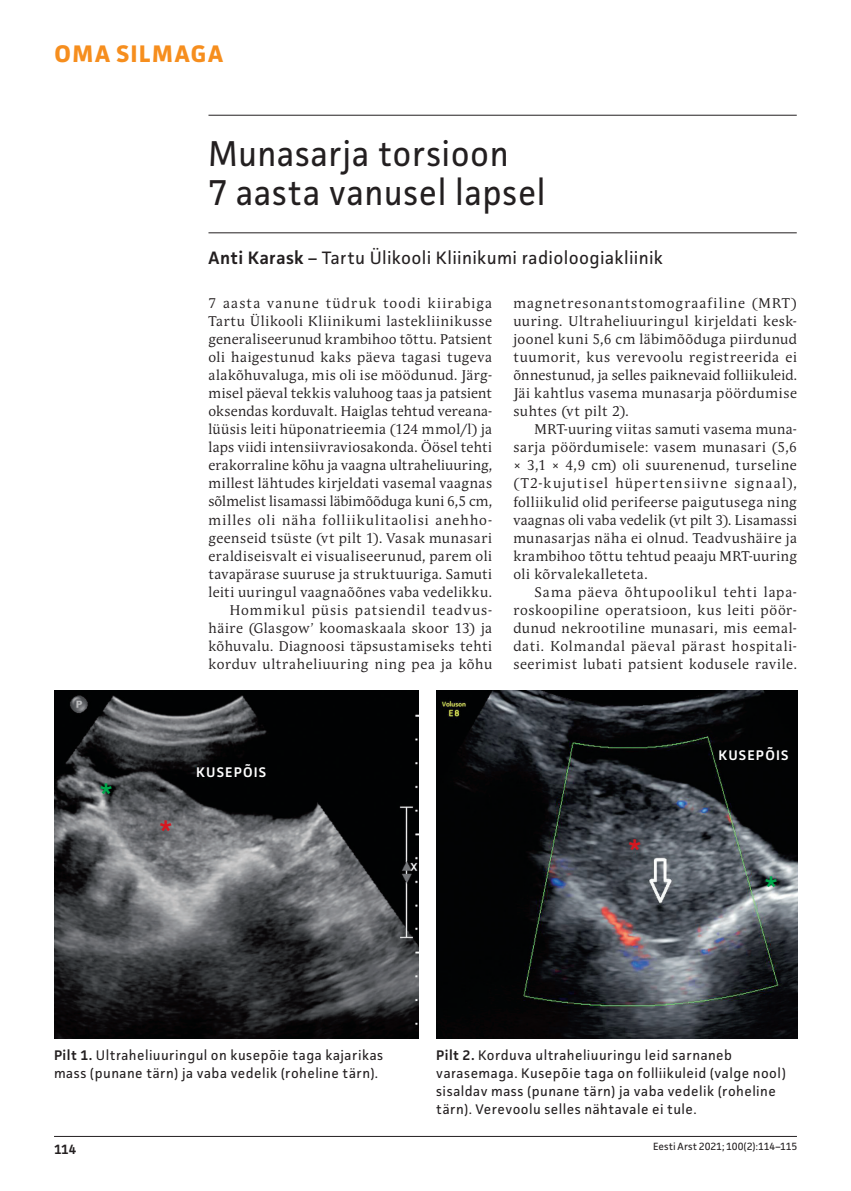
<style>
.page{position:relative;width:851px;height:1191px;background:#fff}
.page>*{position:absolute;margin:0;border:0;box-sizing:border-box;transform-origin:0 0}
.t1{font:36px/39px "Facit";letter-spacing:.02em;color:#231f20;scale:.95 1}
.t2{font:600 27px "Facit";color:#d7171f}
.t3{font:600 27px "Facit";color:#00a94d}
.t4{font:700 24px "Facit";letter-spacing:.06em;color:#f68e1e}
.t5{font:18px "Facit";letter-spacing:.015em;color:#231f20}
.t6{font:13.95px/18px "Andulka Book Pro";letter-spacing:.035em;color:#231f20;text-align:justify}
.t7{font:13.95px/18px "Facit";letter-spacing:.03em;color:#231f20}
.t8{font:600 13.95px "Facit";letter-spacing:.08em;color:#fff}
.t9{font:600 13.5px "Facit";color:#231f20}
.t10{font:10.5px "Facit";letter-spacing:-.005em;color:#231f20}
.s1{font-weight:600}
</style>
<div class="page">
<hr style="left:54px;top:1136px;width:742px;height:1px;background:#231f20">
<hr style="left:208px;top:115px;width:588px;height:1px;background:#231f20">
<hr style="left:208px;top:232px;width:588px;height:1px;background:#231f20">
<img style="left:54px;top:690px;width:364px;height:348px">
<img style="left:436px;top:690px;width:361px;height:348px">
<h3 class="t4" style="left:55px;top:39px;width:170px">OMA SILMAGA</h3>
<h1 class="t1" style="left:208px;top:133px;width:356px">Munasarja torsioon<br>7 aasta vanusel lapsel</h1>
<p class="t5" style="left:208px;top:246px;width:456px"><span class="s1">Anti Karask</span> – Tartu Ülikooli Kliinikumi radioloogiakliinik</p>
<p class="t6" style="left:208px;top:295px;width:285px;text-align:right">7 aasta vanune tüdruk toodi kiirabiga Tartu Ülikooli Kliinikumi lastekliinikusse generaliseerunud krambihoo tõttu. Patsient oli haigestunud kaks päeva tagasi tugeva alakõhuvaluga, mis oli ise möödunud. Järg&shy;misel päeval tekkis valuhoog taas ja patsient oksendas korduvalt. Haiglas tehtud vereana&shy;lüüsis leiti hüponatrieemia (124 mmol/l) ja laps viidi intensiivraviosakonda. Öösel tehti erakorraline kõhu ja vaagna ultraheliuuring, millest lähtudes kirjeldati vasemal vaagnas sõlmelist lisamassi läbimõõduga kuni 6,5 cm, milles oli näha folliikulitaolisi anehho&shy;geenseid tsüste (vt pilt 1). Vasak munasari eraldiseisvalt ei visualiseerunud, parem oli tavapärase suuruse ja struktuuriga. Samuti leiti uuringul vaagnaõõnes vaba vedelikku.<br>Hommikul püsis patsiendil teadvus&shy;häire (Glasgow’ koomaskaala skoor 13) ja kõhuvalu. Diagnoosi täpsustamiseks tehti korduv ultraheliuuring ning pea ja kõhu</p>
<p class="t6" style="left:513px;top:295px;width:285px">magnetresonantstomograafiline (MRT) uuring. Ultraheliuuringul kirjeldati kesk&shy;joonel kuni 5,6 cm läbimõõduga piirdunud tuumorit, kus verevoolu registreerida ei õnnestunud, ja selles paiknevaid folliikuleid.<br>Jäi kahtlus vasema munasarja pöördumise suhtes (vt pilt 2).</p>
<p class="t6" style="left:513px;top:420px;width:285px;text-indent:21px">MRT-uuring viitas samuti vasema muna&shy;sarja pöördumisele: vasem munasari (5,6 × 3,1 × 4,9 cm) oli suurenenud, turseline (T2-kujutisel hüpertensiivne signaal), folliikulid olid perifeerse paigutusega ning vaagnas oli vaba vedelik (vt pilt 3). Lisamassi munasarjas näha ei olnud. Teadvushäire ja krambihoo tõttu tehtud peaaju MRT-uuring oli kõrvalekalleteta.</p>
<p class="t6" style="left:513px;top:582px;width:285px;text-indent:21px">Sama päeva õhtupoolikul tehti lapa&shy;roskoopiline operatsioon, kus leiti pöör&shy;dunud nekrootiline munasari, mis eemal&shy;dati. Kolmandal päeval pärast hospitali&shy;seerimist lubati patsient kodusele ravile.</p>
<h2 class="t3" style="left:99px;top:778px;width:15px">*</h2>
<h2 class="t2" style="left:159px;top:815px;width:15px">*</h2>
<p class="t8" style="left:196px;top:763px;width:71px">KUSEPÕIS</p>
<h2 class="t2" style="left:627px;top:834px;width:15px">*</h2>
<p class="t8" style="left:718px;top:746px;width:71px">KUSEPÕIS</p>
<h2 class="t3" style="left:764px;top:870px;width:15px">*</h2>
<p class="t7" style="left:54px;top:1046px;width:330px"><span class="s1">Pilt 1.</span> Ultraheliuuringul on kusepõie taga kajarikas mass (punane tärn) ja vaba vedelik (roheline tärn).</p>
<p class="t7" style="left:436px;top:1046px;width:351px"><span class="s1">Pilt 2.</span> Korduva ultraheliuuringu leid sarnaneb varasemaga. Kusepõie taga on folliikuleid (valge nool) sisaldav mass (punane tärn) ja vaba vedelik (roheline tärn). Verevoolu selles nähtavale ei tule.</p>
<p class="t9" style="left:54px;top:1140px;width:24px">114</p>
<p class="t10" style="left:653px;top:1139px;width:146px">Eesti Arst 2021; 100(2):114–115</p>
</div>
